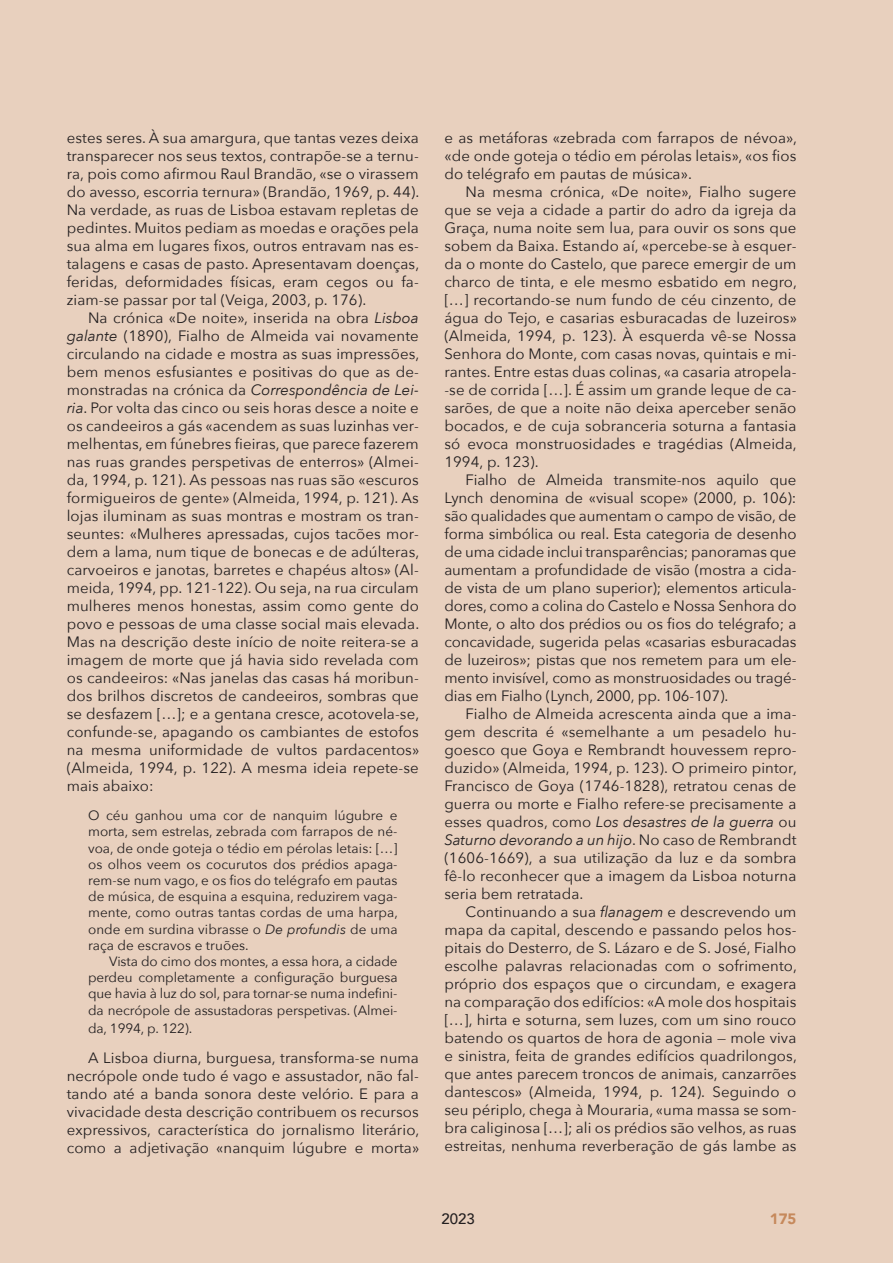
<style>
.page{position:relative;width:893px;height:1263px;background:#e8d0be}
.page>*{position:absolute;margin:0;border:0;box-sizing:border-box;transform-origin:0 0}
.TEXTO{font:15px/18px "Avenir Next";letter-spacing:.005em;color:#231f20;text-align:justify}
.t1{font:500 15px "Avenir";color:#231f20}
.t2{font:900 15px "Avenir";color:#c6895c}
.Cita{font:13.5px/16.2px "Avenir Next";letter-spacing:-.005em;color:#231f20;text-align:justify}
.s1{font-style:italic}
</style>
<div class="page">
<p class="TEXTO" style="left:67px;top:128px;width:354px">estes seres. À sua amargura, que tantas vezes deixa transparecer nos seus textos, contrapõe-se a ternu&shy;ra, pois como afirmou Raul Brandão, «se o virassem do avesso, escorria ternura» (Brandão, 1969, p. 44).<br>Na verdade, as ruas de Lisboa estavam repletas de pedintes. Muitos pediam as moedas e orações pela sua alma em lugares fixos, outros entravam nas es&shy;talagens e casas de pasto. Apresentavam doenças, feridas, deformidades físicas, eram cegos ou fa&shy;ziam-se passar por tal (Veiga, 2003, p. 176).</p>
<p class="TEXTO" style="left:67px;top:308px;width:354px;text-indent:21px">Na crónica «De noite», inserida na obra <span class="s1">Lisboa galante</span> (1890), Fialho de Almeida vai novamente circulando na cidade e mostra as suas impressões, bem menos esfusiantes e positivas do que as de&shy;monstradas na crónica da <span class="s1">Correspondência de Lei&shy;ria</span>. Por volta das cinco ou seis horas desce a noite e os candeeiros a gás «acendem as suas luzinhas ver&shy;melhentas, em fúnebres fieiras, que parece fazerem nas ruas grandes perspetivas de enterros» (Almei&shy;da, 1994, p. 121). As pessoas nas ruas são «escuros formigueiros de gente» (Almeida, 1994, p. 121). As lojas iluminam as suas montras e mostram os tran&shy;seuntes: «Mulheres apressadas, cujos tacões mor&shy;dem a lama, num tique de bonecas e de adúlteras, carvoeiros e janotas, barretes e chapéus altos» (Al&shy;meida, 1994, pp. 121-122). Ou seja, na rua circulam mulheres menos honestas, assim como gente do povo e pessoas de uma classe social mais elevada.<br>Mas na descrição deste início de noite reitera-se a imagem de morte que já havia sido revelada com os candeeiros: «Nas janelas das casas há moribun&shy;dos brilhos discretos de candeeiros, sombras que se desfazem […]; e a gentana cresce, acotovela-se, confunde-se, apagando os cambiantes de estofos na mesma uniformidade de vultos pardacentos» (Almeida, 1994, p. 122). A mesma ideia repete-se mais abaixo:</p>
<p class="Cita" style="left:88px;top:807px;width:311px">O céu ganhou uma cor de nanquim lúgubre e morta, sem estrelas, zebrada com farrapos de né&shy;voa, de onde goteja o tédio em pérolas letais: […] os olhos veem os cocurutos dos prédios apaga&shy;rem-se num vago, e os fios do telégrafo em pautas de música, de esquina a esquina, reduzirem vaga&shy;mente, como outras tantas cordas de uma harpa, onde em surdina vibrasse o <span class="s1">De profundis</span> de uma raça de escravos e truões.</p>
<p class="Cita" style="left:88px;top:953px;width:311px;text-indent:21px">Vista do cimo dos montes, a essa hora, a cidade perdeu completamente a configuração burguesa que havia à luz do sol, para tornar-se numa indefini&shy;da necrópole de assustadoras perspetivas. (Almei-</p>
<p class="Cita" style="left:88px;top:1019px;width:106px">da, 1994, p. 122).</p>
<p class="TEXTO" style="left:67px;top:1048px;width:354px;text-indent:21px">A Lisboa diurna, burguesa, transforma-se numa necrópole onde tudo é vago e assustador, não fal&shy;tando até a banda sonora deste velório. E para a vivacidade desta descrição contribuem os recursos expressivos, característica do jornalismo literário, como a adjetivação «nanquim lúgubre e morta»</p>
<p class="TEXTO" style="left:444px;top:128px;width:354px">e as metáforas «zebrada com farrapos de névoa», «de onde goteja o tédio em pérolas letais», «os fios do telégrafo em pautas de música».</p>
<p class="TEXTO" style="left:444px;top:182px;width:354px;text-indent:21px">Na mesma crónica, «De noite», Fialho sugere que se veja a cidade a partir do adro da igreja da Graça, numa noite sem lua, para ouvir os sons que sobem da Baixa. Estando aí, «percebe-se à esquer&shy;da o monte do Castelo, que parece emergir de um charco de tinta, e ele mesmo esbatido em negro, […] recortando-se num fundo de céu cinzento, de água do Tejo, e casarias esburacadas de luzeiros» (Almeida, 1994, p. 123). À esquerda vê-se Nossa Senhora do Monte, com casas novas, quintais e mi&shy;rantes. Entre estas duas colinas, «a casaria atropela--se de corrida […]. É assim um grande leque de ca&shy;sarões, de que a noite não deixa aperceber senão bocados, e de cuja sobranceria soturna a fantasia só evoca monstruosidades e tragédias (Almeida, 1994, p. 123).</p>
<p class="TEXTO" style="left:444px;top:470px;width:354px;text-indent:21px">Fialho de Almeida transmite-nos aquilo que Lynch denomina de «visual scope» (2000, p. 106): são qualidades que aumentam o campo de visão, de forma simbólica ou real. Esta categoria de desenho de uma cidade inclui transparências; panoramas que aumentam a profundidade de visão (mostra a cida&shy;de vista de um plano superior); elementos articula&shy;dores, como a colina do Castelo e Nossa Senhora do Monte, o alto dos prédios ou os fios do telégrafo; a concavidade, sugerida pelas «casarias esburacadas de luzeiros»; pistas que nos remetem para um ele&shy;mento invisível, como as monstruosidades ou tragé&shy;dias em Fialho (Lynch, 2000, pp. 106-107).</p>
<p class="TEXTO" style="left:444px;top:704px;width:354px;text-indent:21px">Fialho de Almeida acrescenta ainda que a ima&shy;gem descrita é «semelhante a um pesadelo hu&shy;goesco que Goya e Rembrandt houvessem repro&shy;duzido» (Almeida, 1994, p. 123). O primeiro pintor, Francisco de Goya (1746-1828), retratou cenas de guerra ou morte e Fialho refere-se precisamente a esses quadros, como <span class="s1">Los desastres de la guerra</span> ou <span class="s1">Saturno devorando a un hijo</span>. No caso de Rembrandt (1606-1669), a sua utilização da luz e da sombra fê-lo reconhecer que a imagem da Lisboa noturna seria bem retratada.</p>
<p class="TEXTO" style="left:444px;top:902px;width:354px;text-indent:21px">Continuando a sua <span class="s1">flanagem</span> e descrevendo um mapa da capital, descendo e passando pelos hos&shy;pitais do Desterro, de S. Lázaro e de S. José, Fialho escolhe palavras relacionadas com o sofrimento, próprio dos espaços que o circundam, e exagera na comparação dos edifícios: «A mole dos hospitais […], hirta e soturna, sem luzes, com um sino rouco batendo os quartos de hora de agonia — mole viva e sinistra, feita de grandes edifícios quadrilongos, que antes parecem troncos de animais, canzarrões dantescos» (Almeida, 1994, p. 124). Seguindo o seu périplo, chega à Mouraria, «uma massa se som&shy;bra caliginosa […]; ali os prédios são velhos, as ruas estreitas, nenhuma reverberação de gás lambe as</p>
<p class="t1" style="left:441px;top:1206px;width:35px">2023</p>
<p class="t2" style="left:770px;top:1206px;width:28px">175</p>
</div>
